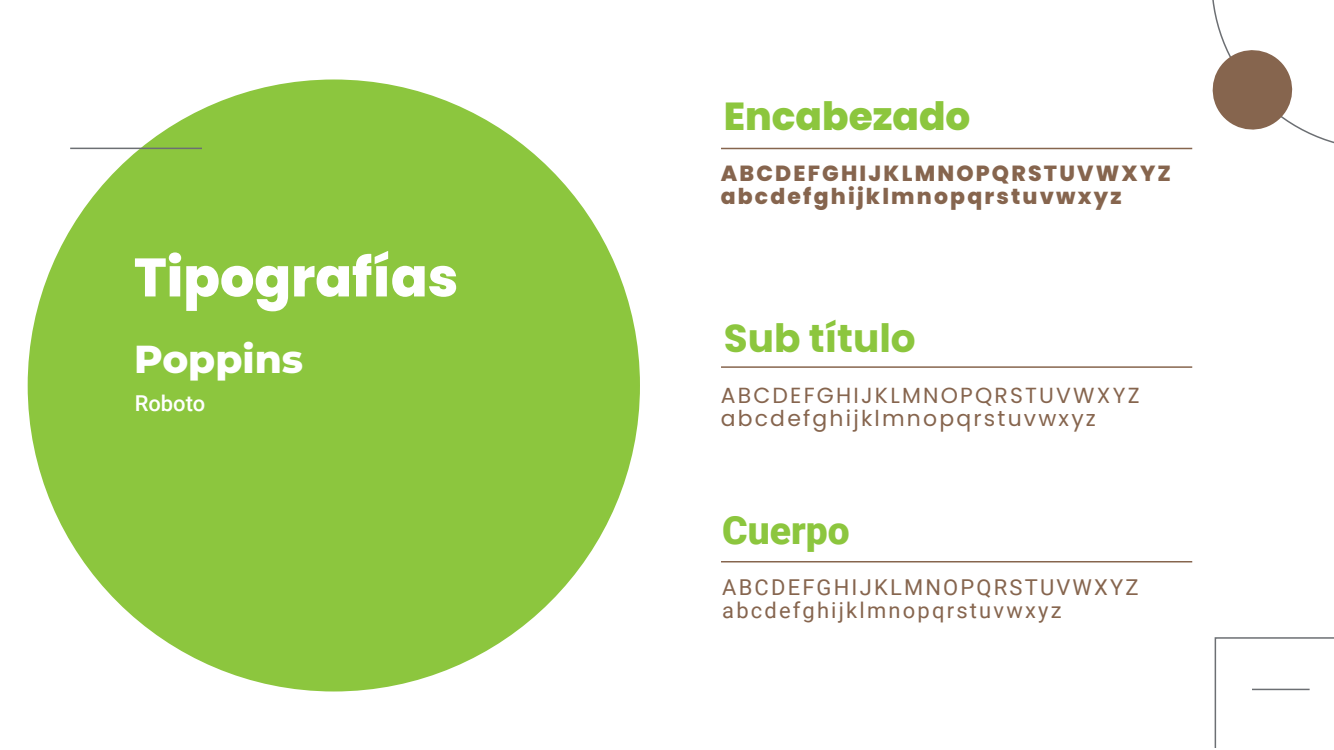
<style>
.page{position:relative;width:1334px;height:750px;background:#fff}
.page>*{position:absolute;margin:0;border:0;box-sizing:border-box;transform-origin:0 0}
.t1{font:800 54px "Poppins";color:#fff}
.t2{font:800 39px "Poppins";color:#8cc63e}
.t3{font:700 39px "Poppins";color:#8cc63e}
.t4{font:800 39px "Montserrat";color:#fff}
.t5{font:900 39px "Roboto";color:#8cc63e}
.t6{font:800 21.9px/22.8px "Poppins";letter-spacing:.1em;color:#86654e}
.t7{font:21.9px/22.8px "Poppins";letter-spacing:.1em;color:#86654e}
.t8{font:21.9px/22.8px "Roboto";letter-spacing:.1em;color:#86654e}
.t9{font:500 21.9px "Roboto";color:#fff}
</style>
<div class="page">
<div style="left:28px;top:80px;width:612px;height:612px;background:#8cc63e;border-radius:50%"></div>
<hr style="left:721px;top:148px;width:471px;height:1px;background:#86654e">
<hr style="left:721px;top:366px;width:471px;height:2px;background:#86654e">
<hr style="left:721px;top:561px;width:471px;height:1px;background:#86654e">
<svg style="left:1191px;top:0;width:141px;height:150px"></svg>
<hr style="left:70px;top:148px;width:132px;height:1px;background:#6c6f73">
<svg style="left:1214px;top:637px;width:118px;height:111px"></svg>
<hr style="left:1251px;top:689px;width:58px;height:1px;background:#6c6f73">
<h1 class="t1" style="left:134px;top:240px;width:326px">Tipografías</h1>
<h2 class="t4" style="left:134px;top:335px;width:171px">Poppins</h2>
<p class="t9" style="left:135px;top:394px;width:72px">Roboto</p>
<h2 class="t2" style="left:723px;top:90px;width:248px">Encabezado</h2>
<p class="t6" style="left:720px;top:162px;width:452px">ABCDEFGHIJKLMNOPQRSTUVWXYZ abcdefghijklmnopqrstuvwxyz</p>
<h2 class="t3" style="left:723px;top:311px;width:193px">Sub título</h2>
<p class="t7" style="left:720px;top:384px;width:420px">ABCDEFGHIJKLMNOPQRSTUVWXYZ abcdefghijklmnopqrstuvwxyz</p>
<h2 class="t5" style="left:722px;top:515px;width:129px">Cuerpo</h2>
<p class="t8" style="left:722px;top:578px;width:418px">ABCDEFGHIJKLMNOPQRSTUVWXYZ abcdefghijklmnopqrstuvwxyz</p>
</div>
